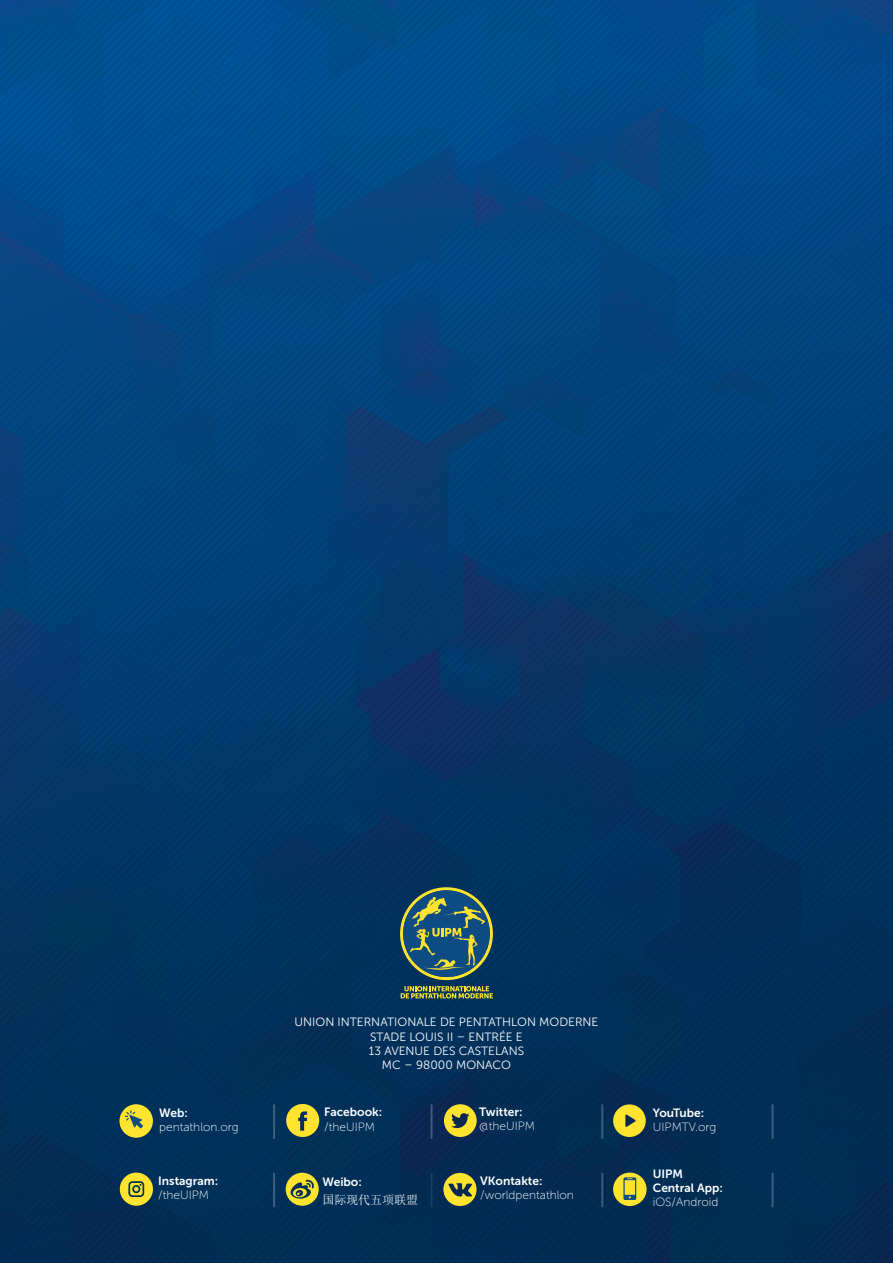
<style>
.page{position:relative;width:893px;height:1263px;background:#fff}
.page>*{position:absolute;margin:0;border:0;box-sizing:border-box;transform-origin:0 0}
.t1{font:12px/14.4px "Museo Sans 300";color:#fff;text-align:center}
.t2{font:12px "Museo Sans 100";color:#fff}
.t3{font:12px/14.4px "Museo Sans 700";color:#fff}
.t4{font:12px "Museo Sans 700";letter-spacing:-.03em;color:#fff}
.t5{font:12px "Sim Sun";color:#fff}
</style>
<div class="page">
<img style="left:0;top:0;width:893px;height:1263px">
<svg style="left:286px;top:1104px;width:33px;height:33px"></svg>
<svg style="left:444px;top:1104px;width:33px;height:33px"></svg>
<svg style="left:613px;top:1104px;width:33px;height:33px"></svg>
<svg style="left:120px;top:1172px;width:33px;height:34px"></svg>
<svg style="left:286px;top:1173px;width:33px;height:33px"></svg>
<svg style="left:443px;top:1173px;width:34px;height:33px"></svg>
<hr style="left:431px;top:1104px;width:1px;height:35px;background:#fff">
<hr style="left:601px;top:1104px;width:2px;height:35px;background:#fff">
<hr style="left:772px;top:1104px;width:1px;height:35px;background:#fff">
<hr style="left:273px;top:1173px;width:2px;height:34px;background:#fff">
<hr style="left:431px;top:1173px;width:1px;height:34px;background:#fff">
<hr style="left:601px;top:1173px;width:2px;height:34px;background:#fff">
<hr style="left:772px;top:1173px;width:1px;height:34px;background:#fff">
<div style="left:613px;top:1172px;width:34px;height:34px;background:#ffe32e;border-radius:50%"></div>
<svg style="left:623px;top:1177px;width:13px;height:23px"></svg>
<div style="left:119px;top:1104px;width:34px;height:34px;background:#ffe32e;border-radius:50%"></div>
<svg style="left:125px;top:1110px;width:18px;height:18px"></svg>
<hr style="left:273px;top:1104px;width:2px;height:35px;background:#fff">
<svg style="left:401px;top:986px;width:92px;height:12px"></svg>
<svg style="left:400px;top:887px;width:93px;height:93px;background:#3f6667"></svg>
<p class="t3" style="left:159px;top:1105px;width:30px">Web:</p>
<p class="t2" style="left:159px;top:1120px;width:81px">pentathlon.org</p>
<p class="t3" style="left:158px;top:1173px;width:62px">Instagram:</p>
<p class="t2" style="left:158px;top:1189px;width:52px">/theUIPM</p>
<p class="t1" style="left:295px;top:1015px;width:305px">UNION INTERNATIONALE DE PENTATHLON MODERNE<br>STADE LOUIS II – ENTRÉE E<br>13 AVENUE DES CASTELANS<br>MC – 98000 MONACO</p>
<p class="t3" style="left:324px;top:1105px;width:60px">Facebook:</p>
<p class="t2" style="left:324px;top:1120px;width:52px">/theUIPM</p>
<p class="t3" style="left:479px;top:1105px;width:45px">Twitter:</p>
<p class="t2" style="left:479px;top:1120px;width:57px">@theUIPM</p>
<p class="t3" style="left:322px;top:1175px;width:41px">Weibo:</p>
<p class="t5" style="left:322px;top:1194px;width:97px">国际现代五项联盟</p>
<p class="t3" style="left:480px;top:1173px;width:64px">VKontakte:</p>
<p class="t2" style="left:480px;top:1189px;width:95px">/worldpentathlon</p>
<p class="t4" style="left:653px;top:1106px;width:53px">YouTube:</p>
<p class="t2" style="left:653px;top:1121px;width:65px">UIPMTV.org</p>
<p class="t3" style="left:653px;top:1166px;width:72px">UIPM<br>Central App:</p>
<p class="t2" style="left:653px;top:1196px;width:67px">iOS/Android</p>
</div>
